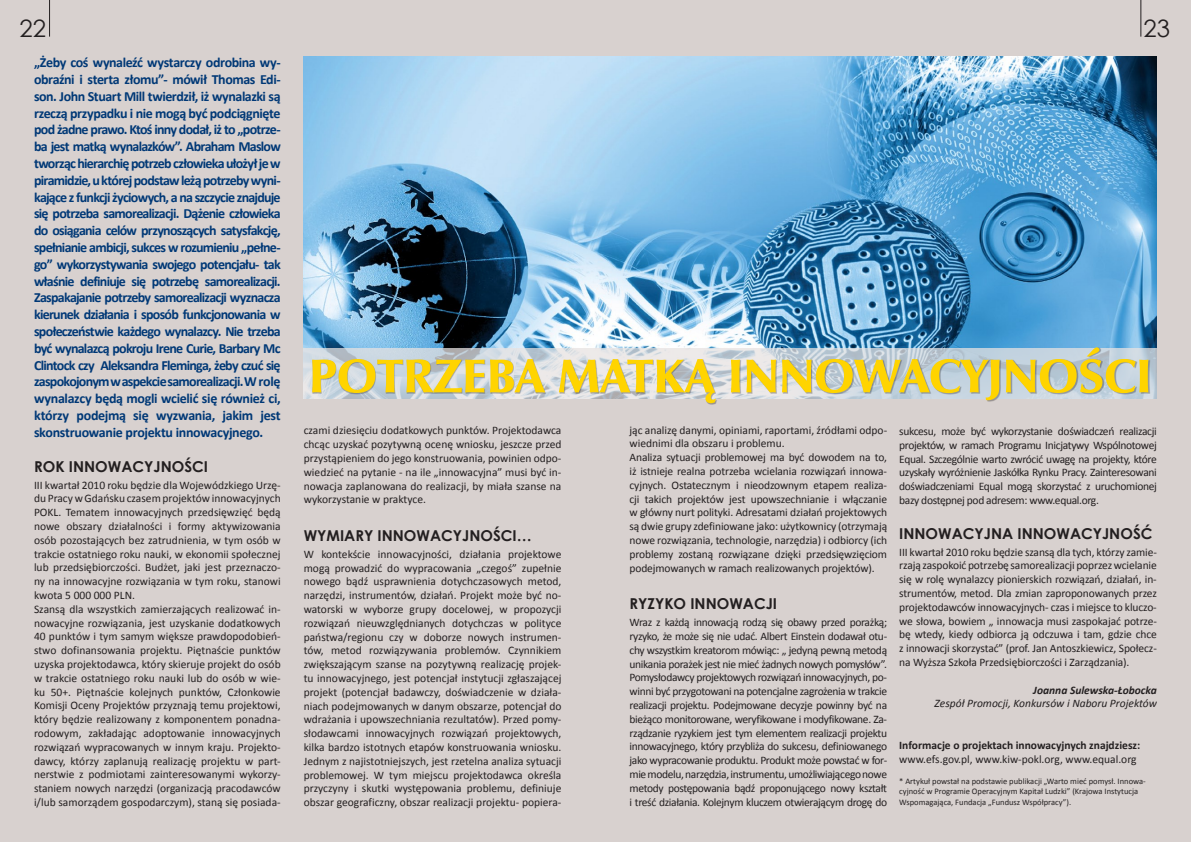
<style>
.page{position:relative;width:1191px;height:842px;background:#d8d1cf}
.page>*{position:absolute;margin:0;border:0;box-sizing:border-box;transform-origin:0 0}
.t1{font:24px "Century Gothic";color:#231f20}
.t2{font:700 15px "Century Gothic";color:#231f20}
.t3{font:700 14px/16.8px "Calibri";letter-spacing:-.025em;color:#003876;text-align:justify}
.t4{font:11.5px/13.8px "Calibri";letter-spacing:-.005em;color:#231f20;text-align:justify}
.t5{font:700 11.5px "Calibri";color:#231f20}
.t6{font:italic 11.5px "Calibri";color:#231f20}
.t7{font:italic 700 11.5px "Calibri";color:#231f20}
.t8{font:8.5px/10.2px "Calibri";color:#231f20}
</style>
<div class="page">
<hr style="left:1140px;top:0;width:1px;height:37px;background:#231f20">
<hr style="left:49px;top:0;width:1px;height:37px;background:#231f20">
<img style="left:304px;top:57px;width:853px;height:292px">
<div style="left:312px;top:347px;width:841px;height:61px;background:#231f20;opacity:.35"></div>
<svg style="left:312px;top:347px;width:836px;height:56px;background:#d6d09e"></svg>
<h1 class="t1" style="left:20px;top:11px;width:28px">22</h1>
<h1 class="t1" style="left:1143px;top:11px;width:28px">23</h1>
<p class="t3" style="left:34px;top:53px;width:248px">„Żeby coś wynaleźć wystarczy odrobina wy&shy;obraźni i sterta złomu”- mówił Thomas Edi&shy;son. John Stuart Mill twierdził, iż wynalazki są rzeczą przypadku i nie mogą być podciągnięte pod żadne prawo. Ktoś inny dodał, iż to „potrze&shy;ba jest matką wynalazków”. Abraham Maslow tworząc hierarchię potrzeb człowieka ułożył je w piramidzie, u której podstaw leżą potrzeby wyni&shy;kające z funkcji życiowych, a na szczycie znajduje się potrzeba samorealizacji. Dążenie człowieka do osiągania celów przynoszących satysfakcję, spełnianie ambicji, sukces w rozumieniu „pełne&shy;go” wykorzystywania swojego potencjału- tak właśnie definiuje się potrzebę samorealizacji.<br>Zaspakajanie potrzeby samorealizacji wyznacza kierunek działania i sposób funkcjonowania w społeczeństwie każdego wynalazcy. Nie trzeba być wynalazcą pokroju Irene Curie, Barbary Mc Clintock czy Aleksandra Fleminga, żeby czuć się zaspokojonym w aspekcie samorealizacji. W rolę wynalazcy będą mogli wcielić się również ci, którzy podejmą się wyzwania, jakim jest skonstruowanie projektu innowacyjnego.</p>
<h2 class="t2" style="left:34px;top:455px;width:87px">ROK INNOWAC</h2>
<h2 class="t2" style="left:144px;top:455px;width:65px">YJNOŚCI</h2>
<p class="t4" style="left:34px;top:477px;width:248px;text-align:left">III kwartał 2010 roku będzie dla Wojewódzkiego Urzę&shy;du Pracy w Gdańsku czasem projektów innowacyjnych POKL. Tematem innowacyjnych przedsięwzięć będą nowe obszary działalności i formy aktywizowania osób pozostających bez zatrudnienia, w tym osób w trakcie ostatniego roku nauki, w ekonomii społecznej lub przedsiębiorczości. Budżet, jaki jest przeznaczo&shy;ny na innowacyjne rozwiązania w tym roku, stanowi kwota 5 000 000 PLN.<br>Szansą dla wszystkich zamierzających realizować in&shy;nowacyjne rozwiązania, jest uzyskanie dodatkowych 40 punktów i tym samym większe prawdopodobień&shy;stwo dofinansowania projektu. Piętnaście punktów uzyska projektodawca, który skieruje projekt do osób w trakcie ostatniego roku nauki lub do osób w wie&shy;ku 50+. Piętnaście kolejnych punktów, Członkowie Komisji Oceny Projektów przyznają temu projektowi, który będzie realizowany z komponentem ponadna&shy;rodowym, zakładając adoptowanie innowacyjnych rozwiązań wypracowanych w innym kraju. Projekto&shy;dawcy, którzy zaplanują realizację projektu w part&shy;nerstwie z podmiotami zainteresowanymi wykorzy&shy;staniem nowych narzędzi (organizacją pracodawców i/lub samorządem gospodarczym), staną się posiada-</p>
<p class="t4" style="left:629px;top:422px;width:259px;text-align:left">jąc analizę danymi, opiniami, raportami, źródłami odpo&shy;wiednimi dla obszaru i problemu.<br>Analiza sytuacji problemowej ma być dowodem na to, iż istnieje realna potrzeba wcielania rozwiązań innowa&shy;cyjnych. Ostatecznym i nieodzownym etapem realiza&shy;cji takich projektów jest upowszechnianie i włączanie w główny nurt polityki. Adresatami działań projektowych są dwie grupy zdefiniowane jako: użytkownicy (otrzymają nowe rozwiązania, technologie, narzędzia) i odbiorcy (ich problemy zostaną rozwiązane dzięki przedsięwzięciom podejmowanych w ramach realizowanych projektów).</p>
<h2 class="t2" style="left:629px;top:593px;width:149px">RYZYKO INNOWACJI</h2>
<p class="t4" style="left:629px;top:615px;width:259px">Wraz z każdą innowacją rodzą się obawy przed porażką; ryzyko, że może się nie udać. Albert Einstein dodawał otu&shy;chy wszystkim kreatorom mówiąc: „ jedyną pewną metodą unikania porażek jest nie mieć żadnych nowych pomysłów”.<br>Pomysłodawcy projektowych rozwiązań innowacyjnych, po&shy;winni być przygotowani na potencjalne zagrożenia w trakcie realizacji projektu. Podejmowane decyzje powinny być na bieżąco monitorowane, weryfikowane i modyfikowane. Za&shy;rządzanie ryzykiem jest tym elementem realizacji projektu innowacyjnego, który przybliża do sukcesu, definiowanego jako wypracowanie produktu. Produkt może powstać w for&shy;mie modelu, narzędzia, instrumentu, umożliwiającego nowe metody postępowania bądź proponującego nowy kształt i treść działania. Kolejnym kluczem otwierającym drogę do</p>
<p class="t4" style="left:304px;top:423px;width:259px">czami dziesięciu dodatkowych punktów. Projektodawca chcąc uzyskać pozytywną ocenę wniosku, jeszcze przed przystąpieniem do jego konstruowania, powinien odpo&shy;wiedzieć na pytanie - na ile „innowacyjna” musi być in&shy;nowacja zaplanowana do realizacji, by miała szanse na wykorzystanie w praktyce.</p>
<h2 class="t2" style="left:304px;top:524px;width:126px">WYMIARY INN OWAC</h2>
<h2 class="t2" style="left:453px;top:524px;width:80px">YJNOŚCI…</h2>
<p class="t4" style="left:304px;top:547px;width:259px">W kontekście innowacyjności, działania projektowe mogą prowadzić do wypracowania „czegoś” zupełnie nowego bądź usprawnienia dotychczasowych metod, narzędzi, instrumentów, działań. Projekt może być no&shy;watorski w wyborze grupy docelowej, w propozycji rozwiązań nieuwzględnianych dotychczas w polityce państwa/regionu czy w doborze nowych instrumen&shy;tów, metod rozwiązywania problemów. Czynnikiem zwiększającym szanse na pozytywną realizację projek&shy;tu innowacyjnego, jest potencjał instytucji zgłaszającej projekt (potencjał badawczy, doświadczenie w działa&shy;niach podejmowanych w danym obszarze, potencjał do wdrażania i upowszechniania rezultatów). Przed pomy&shy;słodawcami innowacyjnych rozwiązań projektowych, kilka bardzo istotnych etapów konstruowania wniosku.<br>Jednym z najistotniejszych, jest rzetelna analiza sytuacji problemowej. W tym miejscu projektodawca określa przyczyny i skutki występowania problemu, definiuje obszar geograficzny, obszar realizacji projektu- popiera-</p>
<p class="t4" style="left:899px;top:424px;width:259px">sukcesu, może być wykorzystanie doświadczeń realizacji projektów, w ramach Programu Inicjatywy Wspólnotowej Equal. Szczególnie warto zwrócić uwagę na projekty, które uzyskały wyróżnienie Jaskółka Rynku Pracy. Zainteresowani doświadczeniami Equal mogą skorzystać z uruchomionej bazy dostępnej pod adresem: www.equal.org.</p>
<h2 class="t2" style="left:899px;top:522px;width:52px">INNOWAC</h2>
<h2 class="t2" style="left:974px;top:522px;width:95px">YJNA INNOWAC</h2>
<h2 class="t2" style="left:1092px;top:522px;width:61px">YJN OŚĆ</h2>
<p class="t4" style="left:899px;top:544px;width:259px">III kwartał 2010 roku będzie szansą dla tych, którzy zamie&shy;rzają zaspokoić potrzebę samorealizacji poprzez wcielanie się w rolę wynalazcy pionierskich rozwiązań, działań, in&shy;strumentów, metod. Dla zmian zaproponowanych przez projektodawców innowacyjnych- czas i miejsce to kluczo&shy;we słowa, bowiem „ innowacja musi zaspokajać potrze&shy;bę wtedy, kiedy odbiorca ją odczuwa i tam, gdzie chce z innowacji skorzystać” (prof. Jan Antoszkiewicz, Społecz&shy;na Wyższa Szkoła Przedsiębiorczości i Zarządzania).</p>
<p class="t7" style="left:1033px;top:683px;width:125px">Joanna Sulewska-Łobocka</p>
<p class="t6" style="left:934px;top:696px;width:224px">Zespół Promocji, Konkursów i Naboru Projektów</p>
<p class="t5" style="left:899px;top:738px;width:242px">Informacje o projektach innowacyjnych znajdziesz:</p>
<p class="t4" style="left:899px;top:751px;width:239px">www.efs.gov.pl, www.kiw-pokl.org, www.equal.org</p>
<p class="t8" style="left:899px;top:776px;width:248px">* Artykuł powstał na podstawie publikacji „Warto mieć pomysł. Innowa&shy;cyjność w Programie Operacyjnym Kapitał Ludzki” (Krajowa Instytucja<br>Wspomagająca, Fundacja „Fundusz Współpracy”).</p>
</div>
